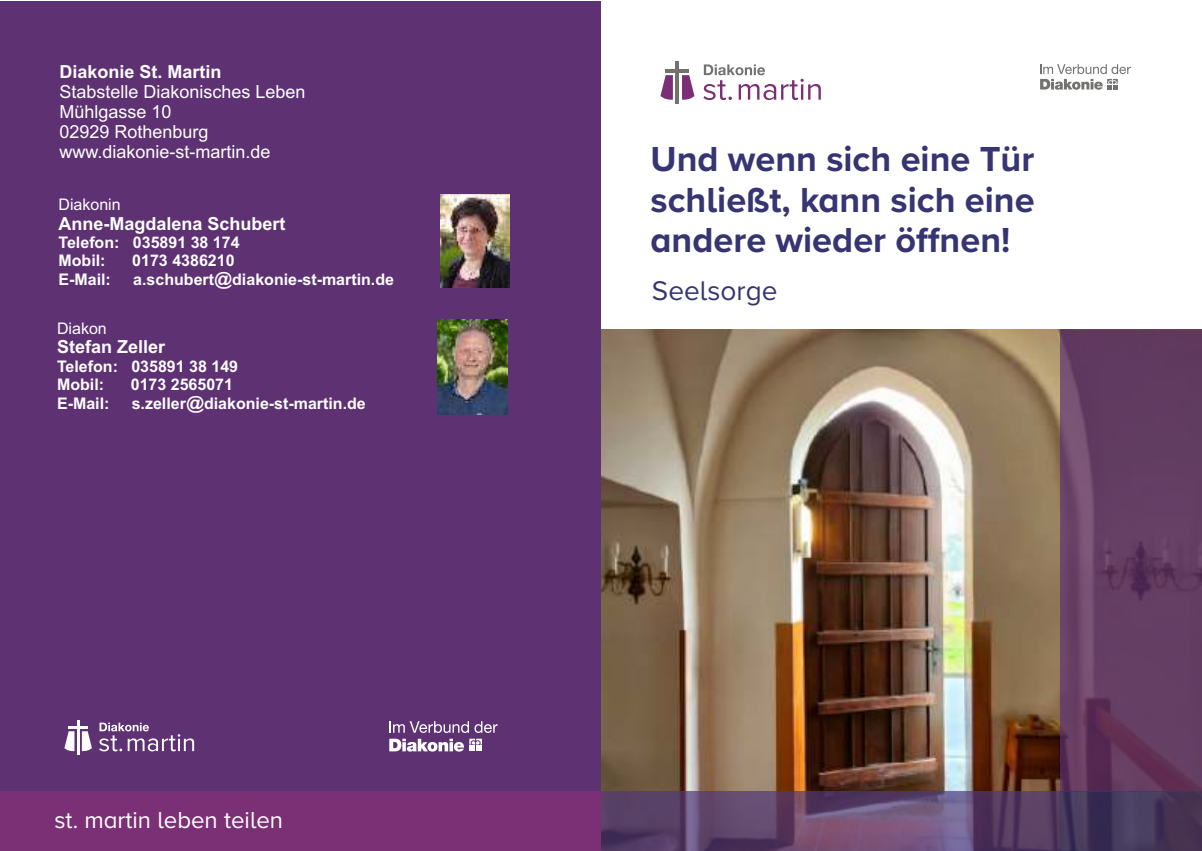
<style>
.page{position:relative;width:1202px;height:851px;background:#fff}
.page>*{position:absolute;margin:0;border:0;box-sizing:border-box;transform-origin:0 0}
.t1{font:700 36px/40.6px "Proxima Nova A";color:#363572;text-align:justify}
.t2{font:28px "Proxima Nova A";color:#363572}
.t3{font:24px "Proxima Nova A";color:#fefefe}
.t4{font:18px/20.2px "Arial";color:#fefefe}
.t5{font:700 18px "Arial";color:#fefefe}
.t6{font:700 16px/17.8px "Arial";color:#fefefe}
.t7{font:16px "Arial";color:#fefefe}
.s1{font-size:18px}
</style>
<div class="page">
<img style="left:601px;top:329px;width:459px;height:462px">
<div style="left:1060px;top:329px;width:141px;height:462px;background:#5e3173;opacity:.7"></div>
<div style="left:1059px;top:791px;width:143px;height:59px;background:#363572;opacity:.7"></div>
<div style="left:600px;top:791px;width:459px;height:59px;background:#503978;opacity:.7"></div>
<div style="left:0;top:1px;width:601px;height:790px;background:#5e3173"></div>
<div style="left:0;top:791px;width:601px;height:59px;background:#7b3075"></div>
<svg style="left:682px;top:75px;width:12px;height:25px"></svg>
<hr style="left:676px;top:62px;width:3px;height:42px;background:#727271">
<hr style="left:666px;top:69px;width:23px;height:4px;background:#727271">
<svg style="left:703px;top:64px;width:118px;height:36px"></svg>
<svg style="left:660px;top:75px;width:13px;height:25px"></svg>
<svg style="left:389px;top:738px;width:93px;height:13px"></svg>
<svg style="left:389px;top:721px;width:109px;height:11px"></svg>
<svg style="left:82px;top:731px;width:10px;height:20px"></svg>
<hr style="left:77px;top:720px;width:3px;height:34px;background:#fefefe">
<hr style="left:69px;top:726px;width:19px;height:3px;background:#fefefe">
<svg style="left:99px;top:722px;width:95px;height:29px"></svg>
<svg style="left:64px;top:731px;width:10px;height:20px"></svg>
<img style="left:441px;top:194px;width:69px;height:93px">
<img style="left:437px;top:319px;width:70px;height:95px">
<svg style="left:1040px;top:64px;width:91px;height:26px"></svg>
<p class="t5" style="left:59px;top:64px;width:164px">Diakonie St. Martin</p>
<p class="t4" style="left:59px;top:83px;width:248px">Stabstelle Diakonisches Leben<br>Mühlgasse 10<br>02929 Rothenburg www.diakonie-st-martin.de</p>
<p class="t7" style="left:58px;top:198px;width:64px">Diakonin</p>
<p class="t5" style="left:58px;top:216px;width:229px">Anne-Magdalena Schubert</p>
<p class="t6" style="left:58px;top:235px;width:183px">Telefon: 035891 38 174<br>Mobil:</p>
<p class="t6" style="left:132px;top:252px;width:104px">0173 4386210</p>
<p class="t6" style="left:58px;top:272px;width:54px">E-Mail:</p>
<p class="t6" style="left:133px;top:272px;width:262px">a.schubert<span class="s1">@</span>diakonie-st-martin.de</p>
<p class="t7" style="left:57px;top:322px;width:51px">Diakon</p>
<p class="t5" style="left:57px;top:340px;width:110px">Stefan Zeller</p>
<p class="t6" style="left:57px;top:358px;width:183px">Telefon: 035891 38 149<br>Mobil:</p>
<p class="t6" style="left:131px;top:376px;width:104px">0173 2565071</p>
<p class="t6" style="left:57px;top:396px;width:54px">E-Mail:</p>
<p class="t6" style="left:132px;top:396px;width:236px">s.zeller<span class="s1">@</span>diakonie-st-martin.de</p>
<h3 class="t3" style="left:54px;top:808px;width:230px">st. martin leben teilen</h3>
<h1 class="t1" style="left:650px;top:140px;width:386px">Und wenn sich eine Tür schließt, kann sich eine andere wieder öffnen!</h1>
<h2 class="t2" style="left:652px;top:278px;width:127px">Seelsorge</h2>
</div>
